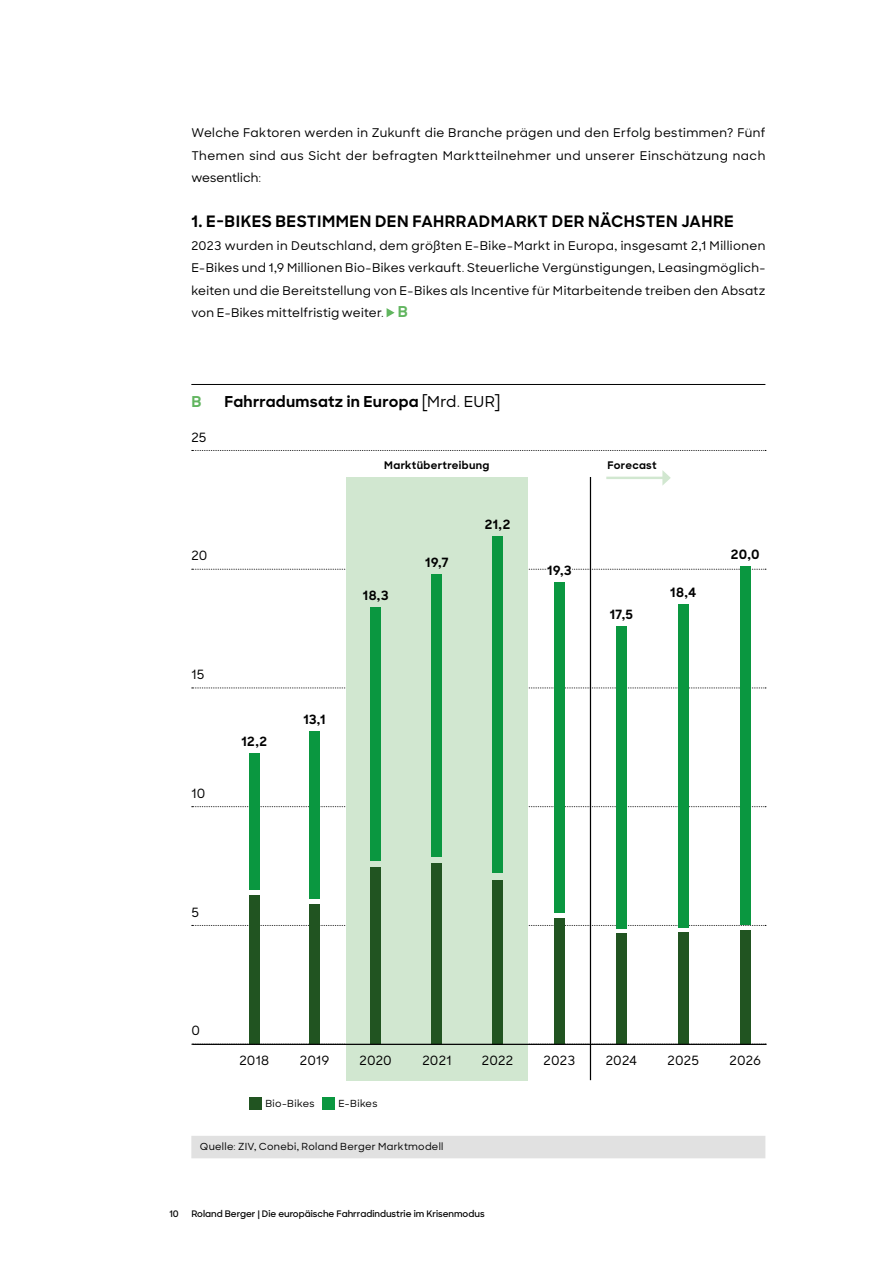
<style>
.page{position:relative;width:893px;height:1263px;background:#fff}
.page>*{position:absolute;margin:0;border:0;box-sizing:border-box;transform-origin:0 0}
.t1{font:700 15.75px "RB Design";letter-spacing:.03em;color:#000}
.t2{font:700 15px "RB Design";letter-spacing:.02em;color:#000}
.t3{font:700 15px "RB Design";color:#61b55f}
.t4{font:700 12.9px "RB Design";color:#000}
.t5{font:500 12.75px "RB Design";letter-spacing:.015em;color:#000}
.t6{font:700 12.75px "RB Design";letter-spacing:.015em;color:#000}
.t7{font:500 12px/22.5px "RB Design";letter-spacing:.025em;color:#000;text-align:justify}
.t8{font:700 10.5px "RB Design";letter-spacing:.03em;color:#000}
.t9{font:500 9.75px "RB Design";letter-spacing:.03em;color:#000}
.t10{font:600 9px "RB Design";color:#000}
.s1{font-weight:700;font-size:15px;color:#61b55f}
.s2{font-weight:500}
</style>
<div class="page">
<div style="left:191px;top:1136px;width:574px;height:22px;background:#e1e1e1"></div>
<svg style="left:387px;top:308px;width:8px;height:9px"></svg>
<hr style="left:191px;top:384px;width:574px;height:1px;background:#000">
<svg style="left:192px;top:450px;width:574px;height:1px"></svg>
<svg style="left:192px;top:569px;width:574px;height:1px"></svg>
<svg style="left:192px;top:687px;width:574px;height:1px"></svg>
<svg style="left:192px;top:806px;width:574px;height:1px"></svg>
<svg style="left:192px;top:925px;width:574px;height:1px"></svg>
<div style="left:346px;top:477px;width:181px;height:603px;background:#d1e7d0"></div>
<div style="left:547px;top:566px;width:25px;height:9px;background:#fff"></div>
<hr style="left:606px;top:477px;width:58px;height:2px;background:#d1e7d0">
<svg style="left:662px;top:470px;width:9px;height:16px"></svg>
<hr style="left:590px;top:477px;width:1px;height:603px;background:#000">
<div style="left:249px;top:895px;width:11px;height:149px;background:#215421"></div>
<div style="left:249px;top:753px;width:11px;height:136px;background:#0a9740"></div>
<div style="left:309px;top:904px;width:11px;height:140px;background:#215421"></div>
<div style="left:309px;top:732px;width:11px;height:167px;background:#0a9740"></div>
<div style="left:370px;top:867px;width:11px;height:177px;background:#215421"></div>
<div style="left:370px;top:607px;width:11px;height:253px;background:#0a9740"></div>
<div style="left:432px;top:863px;width:10px;height:181px;background:#215421"></div>
<div style="left:432px;top:574px;width:10px;height:282px;background:#0a9740"></div>
<div style="left:492px;top:880px;width:11px;height:164px;background:#215421"></div>
<div style="left:492px;top:537px;width:11px;height:336px;background:#0a9740"></div>
<div style="left:554px;top:918px;width:11px;height:126px;background:#215421"></div>
<div style="left:554px;top:582px;width:11px;height:331px;background:#0a9740"></div>
<div style="left:616px;top:934px;width:11px;height:110px;background:#215421"></div>
<div style="left:616px;top:626px;width:11px;height:303px;background:#0a9740"></div>
<div style="left:678px;top:932px;width:11px;height:112px;background:#215421"></div>
<div style="left:678px;top:604px;width:11px;height:324px;background:#0a9740"></div>
<div style="left:740px;top:930px;width:10px;height:114px;background:#215421"></div>
<div style="left:740px;top:566px;width:10px;height:359px;background:#0a9740"></div>
<hr style="left:192px;top:1044px;width:574px;height:1px;background:#000">
<div style="left:249px;top:1097px;width:12px;height:13px;background:#215421"></div>
<div style="left:322px;top:1097px;width:12px;height:13px;background:#0a9740"></div>
<p class="t7" style="left:191px;top:122px;width:575px">Welche Faktoren werden in Zukunft die Branche prägen und den Erfolg bestimmen? Fünf Themen sind aus Sicht der befragten Marktteilnehmer und unserer Einschätzung nach wesentlich:</p>
<h1 class="t1" style="left:191px;top:211px;width:544px">1. E-BIKES BESTIMMEN DEN FAHRRADMARKT DER NÄCHSTEN JAHRE</h1>
<p class="t7" style="left:191px;top:234px;width:576px">2023 wurden in Deutschland, dem größten E-Bike-Markt in Europa, insgesamt 2,1 Millionen E-Bikes und 1,9 Millionen Bio-Bikes verkauft. Steuerliche Vergünstigungen, Leasingmöglich&shy;keiten und die Bereitstellung von E-Bikes als Incentive für Mitarbeitende treiben den Absatz von E-Bikes mittelfristig weiter. <span class="s1">B</span></p>
<p class="t3" style="left:191px;top:392px;width:12px">B</p>
<p class="t2" style="left:224px;top:392px;width:277px">Fahrradumsatz in Europa <span class="s2">[Mrd. EUR]</span></p>
<p class="t5" style="left:191px;top:429px;width:17px">25</p>
<p class="t8" style="left:384px;top:458px;width:107px">Marktübertreibung</p>
<p class="t8" style="left:607px;top:458px;width:51px">Forecast</p>
<p class="t5" style="left:191px;top:547px;width:18px">20</p>
<p class="t5" style="left:191px;top:666px;width:15px">15</p>
<p class="t5" style="left:191px;top:785px;width:16px">10</p>
<p class="t6" style="left:242px;top:733px;width:27px">12,2</p>
<p class="t6" style="left:303px;top:711px;width:23px">13,1</p>
<p class="t6" style="left:363px;top:587px;width:27px">18,3</p>
<p class="t6" style="left:425px;top:554px;width:25px">19,7</p>
<p class="t6" style="left:485px;top:516px;width:27px">21,2</p>
<p class="t6" style="left:547px;top:562px;width:26px">19,3</p>
<p class="t6" style="left:610px;top:606px;width:25px">17,5</p>
<p class="t4" style="left:670px;top:584px;width:28px">18,4</p>
<p class="t4" style="left:731px;top:546px;width:30px">20,0</p>
<p class="t5" style="left:191px;top:903px;width:9px">5</p>
<p class="t5" style="left:191px;top:1022px;width:10px">0</p>
<p class="t5" style="left:239px;top:1051px;width:31px">2018</p>
<p class="t5" style="left:300px;top:1051px;width:31px">2019</p>
<p class="t5" style="left:359px;top:1051px;width:34px">2020</p>
<p class="t5" style="left:422px;top:1051px;width:30px">2021</p>
<p class="t5" style="left:482px;top:1051px;width:33px">2022</p>
<p class="t5" style="left:544px;top:1051px;width:33px">2023</p>
<p class="t5" style="left:606px;top:1051px;width:33px">2024</p>
<p class="t5" style="left:668px;top:1051px;width:33px">2025</p>
<p class="t5" style="left:729px;top:1051px;width:33px">2026</p>
<p class="t9" style="left:265px;top:1097px;width:51px">Bio-Bikes</p>
<p class="t9" style="left:338px;top:1097px;width:40px">E-Bikes</p>
<p class="t9" style="left:200px;top:1140px;width:245px">Quelle: ZIV, Conebi, Roland Berger Marktmodell</p>
<p class="t10" style="left:169px;top:1208px;width:11px">10</p>
<p class="t10" style="left:191px;top:1208px;width:295px">Roland Berger | Die europäische Fahrradindustrie im Krisenmodus</p>
</div>
